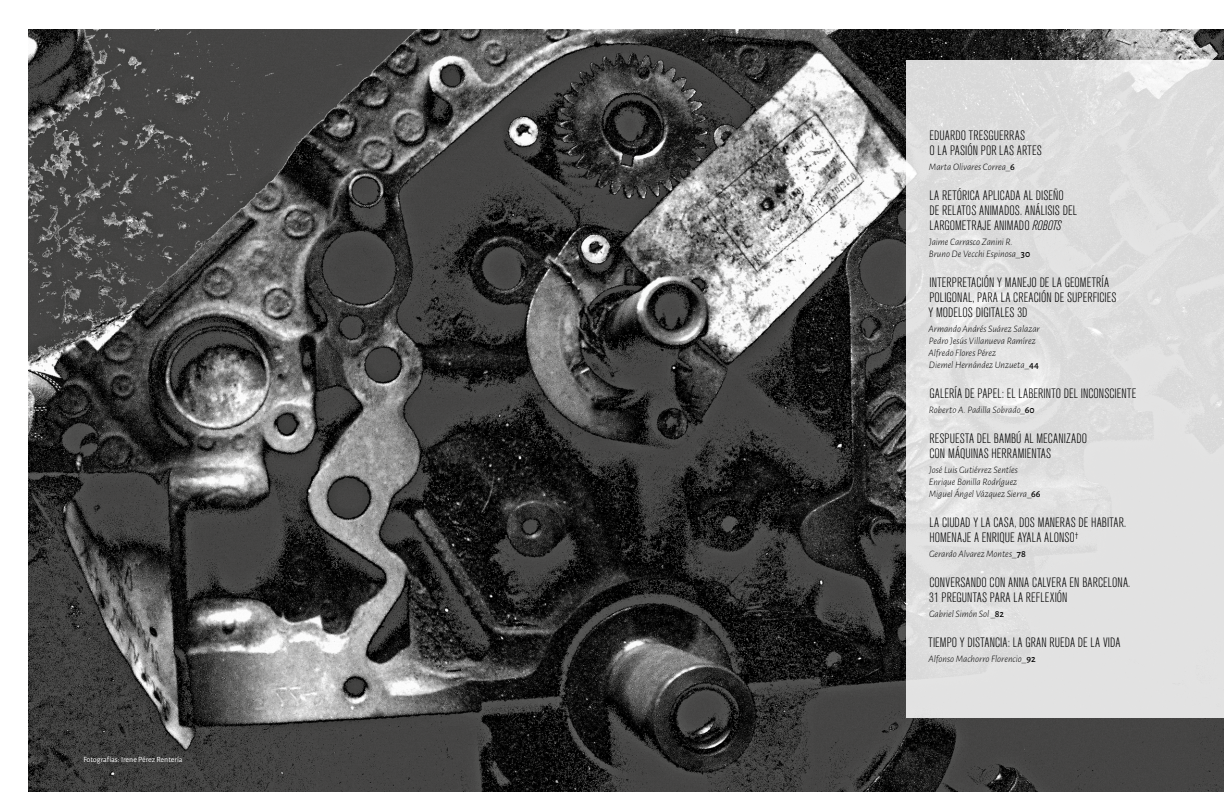
<style>
.page{position:relative;width:1224px;height:792px;background:#fff}
.page>*{position:absolute;margin:0;border:0;box-sizing:border-box;transform-origin:0 0}
.t1{font:300 condensed 13.5px/15px "Akzidenz Grotesk BQ";letter-spacing:.005em;color:#000}
.t2{font:italic 300 9.9px/12px "Alegreya Sans";color:#000}
.t3{font:8px "Alegreya Sans";color:#fff}
.s1{font-weight:500;font-style:normal}
.s2{font-style:italic}
</style>
<div class="page">
<img style="left:29px;top:29px;width:1195px;height:763px">
<div style="left:906px;top:60px;width:318px;height:658px;background:#e1e1e1"></div>
<p class="t3" style="left:83px;top:754px;width:101px">Fotografías: Irene Pérez Rentería</p>
<p class="t1" style="left:929px;top:128px;width:114px">EDUARDO TRESGUERRAS<br>O LA PASIÓN POR LAS ARTES</p>
<p class="t2" style="left:929px;top:160px;width:87px">Marta Olivares Correa_<span class="s1">6</span></p>
<p class="t1" style="left:929px;top:188px;width:149px">LA RETÓRICA APLICADA AL DISEÑO<br>DE RELATOS ANIMADOS. ANÁLISIS DEL<br>LARGOMETRAJE ANIMADO <span class="s2">ROBOTS</span></p>
<p class="t2" style="left:929px;top:235px;width:103px">Jaime Carrasco Zanini R.<br>Bruno De Vecchi Espinosa_<span class="s1">30</span></p>
<p class="t1" style="left:929px;top:275px;width:190px">INTERPRETACIÓN Y MANEJO DE LA GEOMETRÍA<br>POLIGONAL, PARA LA CREACIÓN DE SUPERFICIES<br>Y MODELOS DIGITALES 3D</p>
<p class="t2" style="left:929px;top:322px;width:113px">Armando Andrés Suárez Salazar<br>Pedro Jesús Villanueva Ramírez<br>Alfredo Flores Pérez<br>Diemel Hernández Unzueta_<span class="s1">44</span></p>
<p class="t1" style="left:929px;top:386px;width:204px">GALERÍA DE PAPEL: EL LABERINTO DEL INCONSCIENTE</p>
<p class="t2" style="left:929px;top:403px;width:107px">Roberto A. Padilla Sobrado_<span class="s1">60</span></p>
<p class="t1" style="left:930px;top:431px;width:71px">RESPUESTA DEL BAMB</p>
<p class="t1" style="left:1016px;top:431px;width:61px">Ú AL MECANIZADO</p>
<p class="t1" style="left:929px;top:446px;width:42px">CON MÁQUINAS</p>
<p class="t1" style="left:992px;top:446px;width:16px">HERRAMI</p>
<p class="t1" style="left:1027px;top:446px;width:20px">ENTAS</p>
<p class="t2" style="left:929px;top:463px;width:113px">José Luis Gutiérrez Sentíes<br>Enrique Bonilla Rodríguez<br>Miguel Ángel Vázquez Sierra_<span class="s1">66</span></p>
<p class="t1" style="left:930px;top:515px;width:198px">LA CIUDAD Y LA CASA, DOS MANERAS DE HABITAR.<br>HOMENAJE A ENRIQUE AYALA ALONS0<sup>†</sup></p>
<p class="t2" style="left:929px;top:547px;width:98px">Gerardo Alvarez Montes_<span class="s1">78</span></p>
<p class="t1" style="left:929px;top:575px;width:202px">CONVERSANDO CON ANNA CALVERA EN BARCELONA.<br>31 PREGUNTAS PARA LA REFLEXIÓN</p>
<p class="t2" style="left:929px;top:607px;width:77px">Gabriel Simón Sol _<span class="s1">82</span></p>
<p class="t1" style="left:929px;top:635px;width:194px">TIEMPO Y DISTANCIA: LA GRAN RUEDA DE LA VIDA</p>
<p class="t2" style="left:929px;top:652px;width:109px">Alfonso Machorro Florencio_<span class="s1">92</span></p>
</div>
